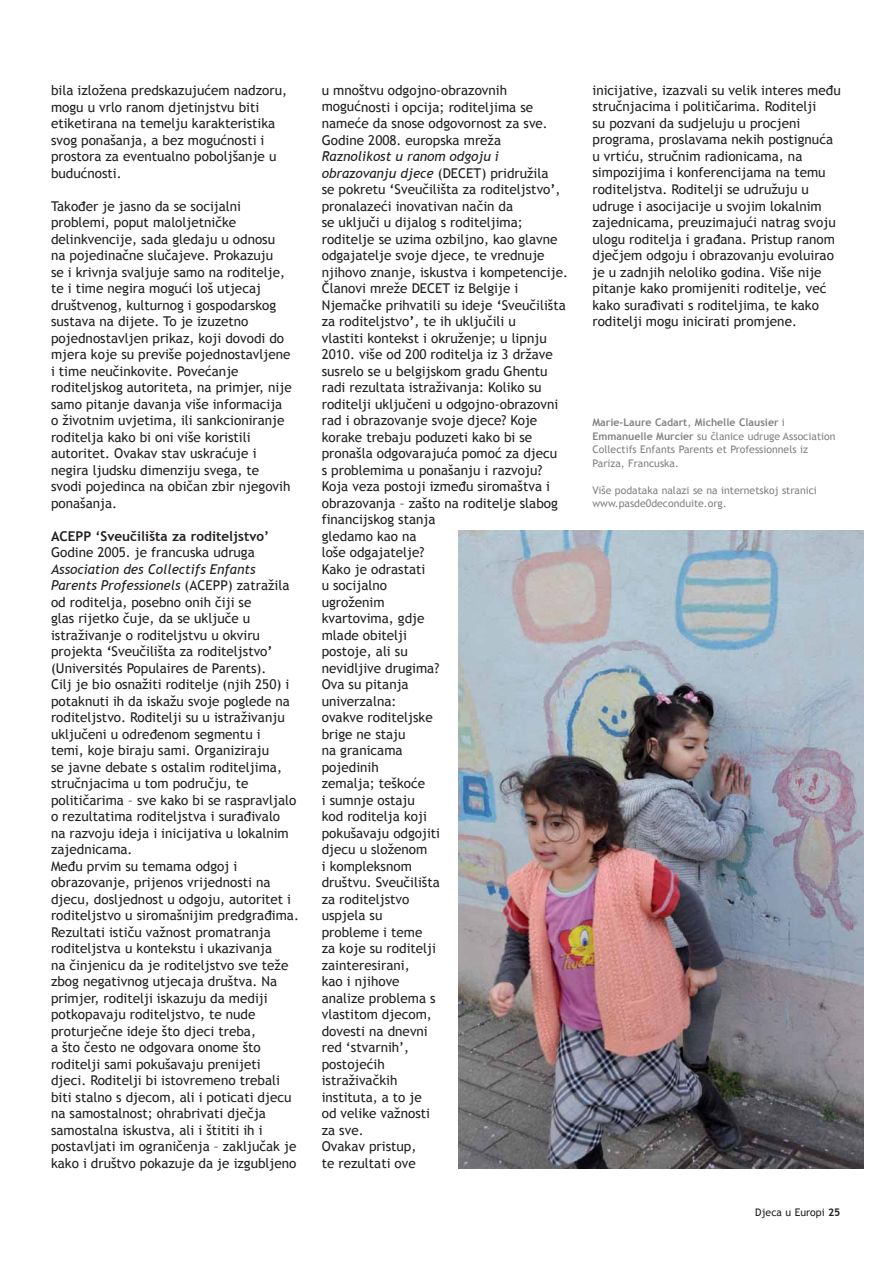
<style>
.page{position:relative;width:893px;height:1263px;background:#fff}
.page>*{position:absolute;margin:0;border:0;box-sizing:border-box;transform-origin:0 0}
.t1{font:13.5px/16.5px "Trebuchet MS";color:#231f20}
.t2{font:700 13.5px "Trebuchet MS";color:#231f20}
.t3{font:10.5px/13.5px "Trebuchet MS";color:#808285}
.t4{font:10.5px "Trebuchet MS";color:#231f20}
.s1{font-style:italic}
.s2{font-weight:700}
</style>
<div class="page">
<img style="left:459px;top:531px;width:404px;height:638px">
<p class="t1" style="left:51px;top:82px;width:237px">bila izložena predskazujućem nadzoru, mogu u vrlo ranom djetinjstvu biti etiketirana na temelju karakteristika svog ponašanja, a bez mogućnosti i prostora za eventualno poboljšanje u budućnosti.</p>
<p class="t1" style="left:51px;top:197px;width:242px">Također je jasno da se socijalni problemi, poput maloljetničke delinkvencije, sada gledaju u odnosu na pojedinačne slučajeve. Prokazuju<br>se i krivnja svaljuje samo na roditelje, te i time negira mogući loš utjecaj društvenog, kulturnog i gospodarskog sustava na dijete. To je izuzetno pojednostavljen prikaz, koji dovodi do mjera koje su previše pojednostavljene i time neučinkovite. Povećanje roditeljskog autoriteta, na primjer, nije samo pitanje davanja više informacija o životnim uvjetima, ili sankcioniranje roditelja kako bi oni više koristili autoritet. Ovakav stav uskraćuje i negira ljudsku dimenziju svega, te svodi pojedinca na običan zbir njegovih ponašanja.</p>
<p class="t2" style="left:51px;top:528px;width:220px">ACEPP ‘Sveučilišta za roditeljstvo’</p>
<p class="t1" style="left:51px;top:544px;width:205px">Godine 2005. je francuska udruga</p>
<p class="t1" style="left:51px;top:560px;width:249px"><span class="s1">Association des Collectifs Enfants Parents Professionels</span> (ACEPP) zatražila od roditelja, posebno onih čiji se<br>glas rijetko čuje, da se uključe u istraživanje o roditeljstvu u okviru projekta <span class="s2">‘</span>Sveučilišta za roditeljstvo<span class="s2">’ </span>(Universités Populaires de Parents).<br>Cilj je bio osnažiti roditelje (njih 250) i potaknuti ih da iskažu svoje poglede na roditeljstvo. Roditelji su u istraživanju uključeni u određenom segmentu i<br>temi, koje biraju sami. Organiziraju<br>se javne debate s ostalim roditeljima, stručnjacima u tom području, te političarima – sve kako bi se raspravljalo o rezultatima roditeljstva i surađivalo<br>na razvoju ideja i inicijativa u lokalnim zajednicama.<br>Među prvim su temama odgoj i obrazovanje, prijenos vrijednosti na djecu, dosljednost u odgoju, autoritet i roditeljstvo u siromašnijim predgrađima.<br>Rezultati ističu važnost promatranja roditeljstva u kontekstu i ukazivanja<br>na činjenicu da je roditeljstvo sve teže zbog negativnog utjecaja društva. Na primjer, roditelji iskazuju da mediji potkopavaju roditeljstvo, te nude proturječne ideje što djeci treba,<br>a što često ne odgovara onome što roditelji sami pokušavaju prenijeti djeci. Roditelji bi istovremeno trebali biti stalno s djecom, ali i poticati djecu na samostalnost; ohrabrivati dječja samostalna iskustva, ali i štititi ih i postavljati im ograničenja – zaključak je kako i društvo pokazuje da je izgubljeno</p>
<p class="t1" style="left:322px;top:82px;width:228px">u mnoštvu odgojno-obrazovnih mogućnosti i opcija; roditeljima se nameće da snose odgovornost za sve.<br>Godine 2008. europska mreža</p>
<p class="t1" style="left:322px;top:148px;width:248px"><span class="s1">Raznolikost u ranom odgoju i obrazovanju djece</span> (DECET) pridružila<br>se pokretu <span class="s2">‘</span>Sveučilišta za roditeljstvo<span class="s2">’</span>, pronalazeći inovativan način da<br>se uključi u dijalog s roditeljima; roditelje se uzima ozbiljno, kao glavne odgajatelje svoje djece, te vrednuje njihovo znanje, iskustva i kompetencije.<br>Članovi mreže DECET iz Belgije i<br>Njemačke prihvatili su ideje <span class="s2">‘</span>Sveučilišta za roditeljstvo<span class="s2">’</span>, te ih uključili u<br>vlastiti kontekst i okruženje; u lipnju<br>2010. više od 200 roditelja iz 3 države susrelo se u belgijskom gradu Ghentu radi rezultata istraživanja: Koliko su roditelji uključeni u odgojno-obrazovni rad i obrazovanje svoje djece? Koje korake trebaju poduzeti kako bi se pronašla odgovarajuća pomoć za djecu<br>s problemima u ponašanju i razvoju?<br>Koja veza postoji između siromaštva i obrazovanja – zašto na roditelje slabog financijskog stanja<br>gledamo kao na<br>loše odgajatelje?<br>Kako je odrastati<br>u socijalno<br>ugroženim<br>kvartovima, gdje<br>mlade obitelji<br>postoje, ali su<br>nevidljive drugima?<br>Ova su pitanja<br>univerzalna:<br>ovakve roditeljske<br>brige ne staju<br>na granicama<br>pojedinih<br>zemalja; teškoće<br>i sumnje ostaju<br>kod roditelja koji<br>pokušavaju odgojiti<br>djecu u složenom<br>i kompleksnom<br>društvu. Sveučilišta<br>za roditeljstvo<br>uspjela su<br>probleme i teme<br>za koje su roditelji<br>zainteresirani,<br>kao i njihove<br>analize problema s<br>vlastitom djecom,<br>dovesti na dnevni<br>red ‘stvarnih’,<br>postojećih<br>istraživačkih<br>instituta, a to je<br>od velike važnosti<br>za sve.<br>Ovakav pristup,<br>te rezultati ove</p>
<p class="t1" style="left:592px;top:82px;width:250px">inicijative, izazvali su velik interes među stručnjacima i političarima. Roditelji<br>su pozvani da sudjeluju u procjeni programa, proslavama nekih postignuća u vrtiću, stručnim radionicama, na simpozijima i konferencijama na temu roditeljstva. Roditelji se udružuju u udruge i asocijacije u svojim lokalnim zajednicama, preuzimajući natrag svoju ulogu roditelja i građana. Pristup ranom dječjem odgoju i obrazovanju evoluirao je u zadnjih neloliko godina. Više nije pitanje kako promijeniti roditelje, već kako surađivati s roditeljima, te kako roditelji mogu inicirati promjene.</p>
<p class="t3" style="left:592px;top:416px;width:245px"><span class="s2">Marie-Laure Cadart</span>, <span class="s2">Michelle Clausier</span> i <span class="s2">Emmanuelle Murcier</span> su članice udruge Association Collectifs Enfants Parents et Professionnels iz Pariza, Francuska.</p>
<p class="t3" style="left:592px;top:483px;width:226px">Više podataka nalazi se na internetskoj stranici www.pasde0deconduite.org.</p>
<p class="t4" style="left:755px;top:1206px;width:87px">Djeca u Europi <span class="s2">25</span></p>
</div>
